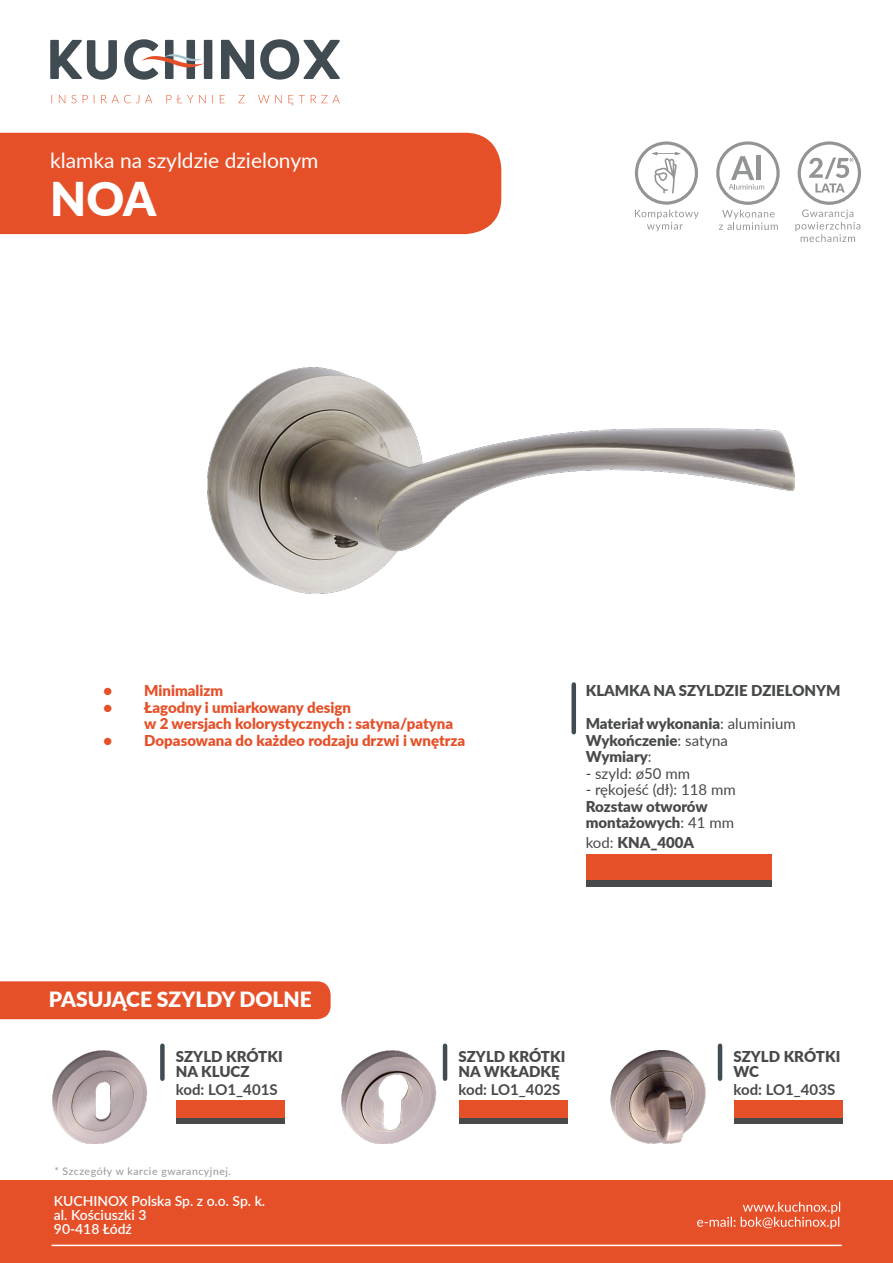
<style>
.page{position:relative;width:893px;height:1263px;background:#fff}
.page>*{position:absolute;margin:0;border:0;box-sizing:border-box;transform-origin:0 0}
.t1{font:900 46.5px "Lato";color:#fff}
.t2{font:21px "Lato";color:#fff}
.t3{font:900 21px "Lato";color:#fff}
.t4{font:900 15px/15px "Lato";color:#47494a}
.t5{font:900 15px/16.5px "Lato";color:#e65029}
.t6{font:700 15px "Lato";color:#47494a}
.t7{font:15px "Lato";color:#47494a}
.t8{font:600 13.95px/14px "Lato";color:#fff}
.t9{font:10.5px "Lato";letter-spacing:.055em;color:#939598}
.s1{font-weight:400}
</style>
<div class="page">
<img style="left:52px;top:1050px;width:110px;height:93px">
<img style="left:341px;top:1050px;width:107px;height:93px">
<img style="left:610px;top:1050px;width:112px;height:93px">
<div style="left:0;top:133px;width:501px;height:101px;background:#e65029"></div>
<div style="left:0;top:981px;width:331px;height:38px;background:#e65029"></div>
<div style="left:459px;top:1118px;width:109px;height:5px;background:#47494a"></div>
<div style="left:459px;top:1100px;width:109px;height:18px;background:#e65029"></div>
<hr style="left:443px;top:1046px;width:4px;height:33px;background:#404c52">
<div style="left:176px;top:1118px;width:109px;height:5px;background:#47494a"></div>
<div style="left:176px;top:1100px;width:109px;height:18px;background:#e65029"></div>
<div style="left:160px;top:1046px;width:5px;height:33px;background:#404c52"></div>
<div style="left:734px;top:1118px;width:108px;height:5px;background:#47494a"></div>
<div style="left:734px;top:1100px;width:108px;height:18px;background:#e65029"></div>
<hr style="left:718px;top:1046px;width:4px;height:33px;background:#404c52">
<svg style="left:50px;top:39px;width:290px;height:41px"></svg>
<svg style="left:51px;top:95px;width:289px;height:10px"></svg>
<img style="left:208px;top:367px;width:587px;height:226px">
<div style="left:0;top:1180px;width:893px;height:83px;background:#e65029"></div>
<svg style="left:697px;top:1202px;width:143px;height:27px"></svg>
<hr style="left:52px;top:1244px;width:790px;height:2px;background:#fff">
<div style="left:586px;top:880px;width:186px;height:6px;background:#47494a"></div>
<div style="left:586px;top:855px;width:186px;height:25px;background:#e65029"></div>
<div style="left:571px;top:684px;width:5px;height:48px;background:#404c52"></div>
<svg style="left:716px;top:141px;width:64px;height:89px"></svg>
<svg style="left:795px;top:141px;width:66px;height:101px"></svg>
<svg style="left:635px;top:141px;width:64px;height:90px"></svg>
<h2 class="t2" style="left:50px;top:146px;width:270px">klamka na szyldzie dzielonym</h2>
<h1 class="t1" style="left:50px;top:164px;width:107px">NOA</h1>
<p class="t5" style="left:104px;top:682px;width:121px">• Minimalizm</p>
<p class="t5" style="left:144px;top:698px;width:310px;text-indent:-41px">• Łagodny i umiarkowany design<br>w 2 wersjach kolorystycznych : satyna/patyna</p>
<p class="t5" style="left:104px;top:731px;width:363px">• Dopasowana do każdeo rodzaju drzwi i wnętrza</p>
<p class="t4" style="left:586px;top:683px;width:256px">KLAMKA NA SZYLDZIE DZIELONYM</p>
<p class="t4" style="left:586px;top:715px;width:212px;line-height:16.5px">Materiał wykonania<span class="s1">: aluminium<br></span>Wykończenie<span class="s1">: satyna<br></span>Wymiary<span class="s1">:</span></p>
<p class="t7" style="left:586px;top:763px;width:106px">- szyld: ø50 mm</p>
<p class="t7" style="left:586px;top:779px;width:151px">- rękojeść (dł): 118 mm</p>
<p class="t4" style="left:586px;top:797px;width:150px;line-height:16.5px">Rozstaw otworów montażowych<span class="s1">: 41 mm</span></p>
<p class="t4" style="left:586px;top:834px;width:110px"><span class="s1">kod:</span> KNA_400A</p>
<h2 class="t3" style="left:49px;top:984px;width:265px">PASUJĄCE SZYLDY DOLNE</h2>
<p class="t4" style="left:176px;top:1048px;width:108px">SZYLD KRÓTKI<br>NA KLUCZ</p>
<p class="t6" style="left:176px;top:1078px;width:103px">kod: LO1_401S</p>
<p class="t9" style="left:54px;top:1163px;width:178px">* Szczegóły w karcie gwarancyjnej.</p>
<p class="t8" style="left:54px;top:1193px;width:213px">KUCHINOX Polska Sp. z o.o. Sp. k. al. Kościuszki 3<br>90-418 Łódź</p>
<p class="t4" style="left:458px;top:1048px;width:108px">SZYLD KRÓTKI<br>NA WKŁADKĘ</p>
<p class="t6" style="left:458px;top:1078px;width:103px">kod: LO1_402S</p>
<p class="t4" style="left:733px;top:1048px;width:108px">SZYLD KRÓTKI<br>WC</p>
<p class="t6" style="left:733px;top:1078px;width:103px">kod: LO1_403S</p>
</div>
